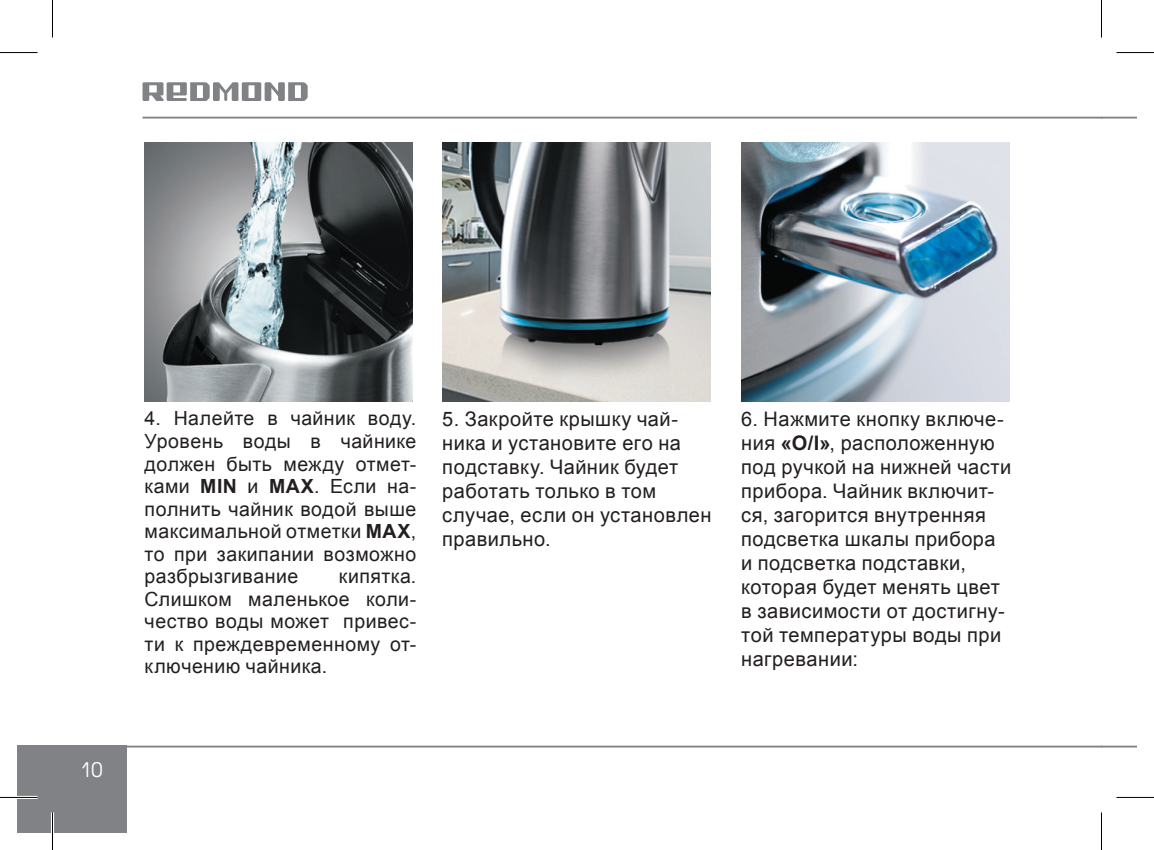
<style>
.page{position:relative;width:1154px;height:850px;background:#fff}
.page>*{position:absolute;margin:0;border:0;box-sizing:border-box;transform-origin:0 0}
.t1{font:20px/24px "Arial";letter-spacing:.025em;color:#231f20}
.t2{font:20px "Avant Garde Gothic C";color:#fff}
.t3{font:19.5px/22.5px "Arial";letter-spacing:.025em;color:#231f20;text-align:justify}
.s1{font-weight:700}
</style>
<div class="page">
<div style="left:17px;top:745px;width:110px;height:87px;background:#808285"></div>
<svg style="left:143px;top:82px;width:165px;height:19px"></svg>
<hr style="left:142px;top:117px;width:959px;height:1px;background:#808285">
<hr style="left:102px;top:745px;width:999px;height:2px;background:#808285">
<hr style="left:1101px;top:117px;width:36px;height:1px;background:#808285">
<hr style="left:1101px;top:745px;width:36px;height:2px;background:#808285">
<img style="left:144px;top:143px;width:269px;height:258px">
<img style="left:443px;top:143px;width:268px;height:258px">
<img style="left:741px;top:143px;width:268px;height:258px">
<hr style="left:0;top:795px;width:38px;height:3px;background:#fff">
<hr style="left:51px;top:812px;width:3px;height:37px;background:#fff">
<hr style="left:0;top:52px;width:38px;height:1px;background:#000">
<hr style="left:1116px;top:52px;width:38px;height:1px;background:#000">
<hr style="left:0;top:796px;width:38px;height:1px;background:#000">
<hr style="left:1116px;top:796px;width:38px;height:1px;background:#000">
<hr style="left:52px;top:0;width:1px;height:38px;background:#000">
<hr style="left:52px;top:812px;width:1px;height:37px;background:#000">
<hr style="left:1101px;top:0;width:1px;height:38px;background:#000">
<hr style="left:1101px;top:812px;width:1px;height:37px;background:#000">
<p class="t2" style="left:80px;top:758px;width:24px">10</p>
<p class="t3" style="left:145px;top:407px;width:273px">4. Налейте в чайник воду.<br>Уровень воды в чайнике должен быть между отмет&shy;ками <span class="s1">MIN</span> и <span class="s1">MAX</span>. Если на&shy;полнить чайник водой выше максимальной отметки <span class="s1">MAX</span>, то при закипании возможно разбрызгивание</p>
<p class="t3" style="left:145px;top:565px;width:273px;text-indent:194px">кипятка.<br>Слишком маленькое коли&shy;чество воды может привес&shy;ти к преждевременному от&shy;ключению чайника.</p>
<p class="t1" style="left:442px;top:407px;width:271px">5. Закройте крышку чай&shy;ника и установите его на подставку. Чайник будет работать только в том случае, если он установлен правильно.</p>
<p class="t1" style="left:741px;top:407px;width:271px">6. Нажмите кнопку включе&shy;ния <span class="s1">«О/I»</span>, расположенную под ручкой на нижней части прибора. Чайник включит&shy;ся, загорится внутренняя подсветка шкалы прибора и подсветка подставки, которая будет менять цвет в зависимости от достигну&shy;той температуры воды при нагревании:</p>
</div>
